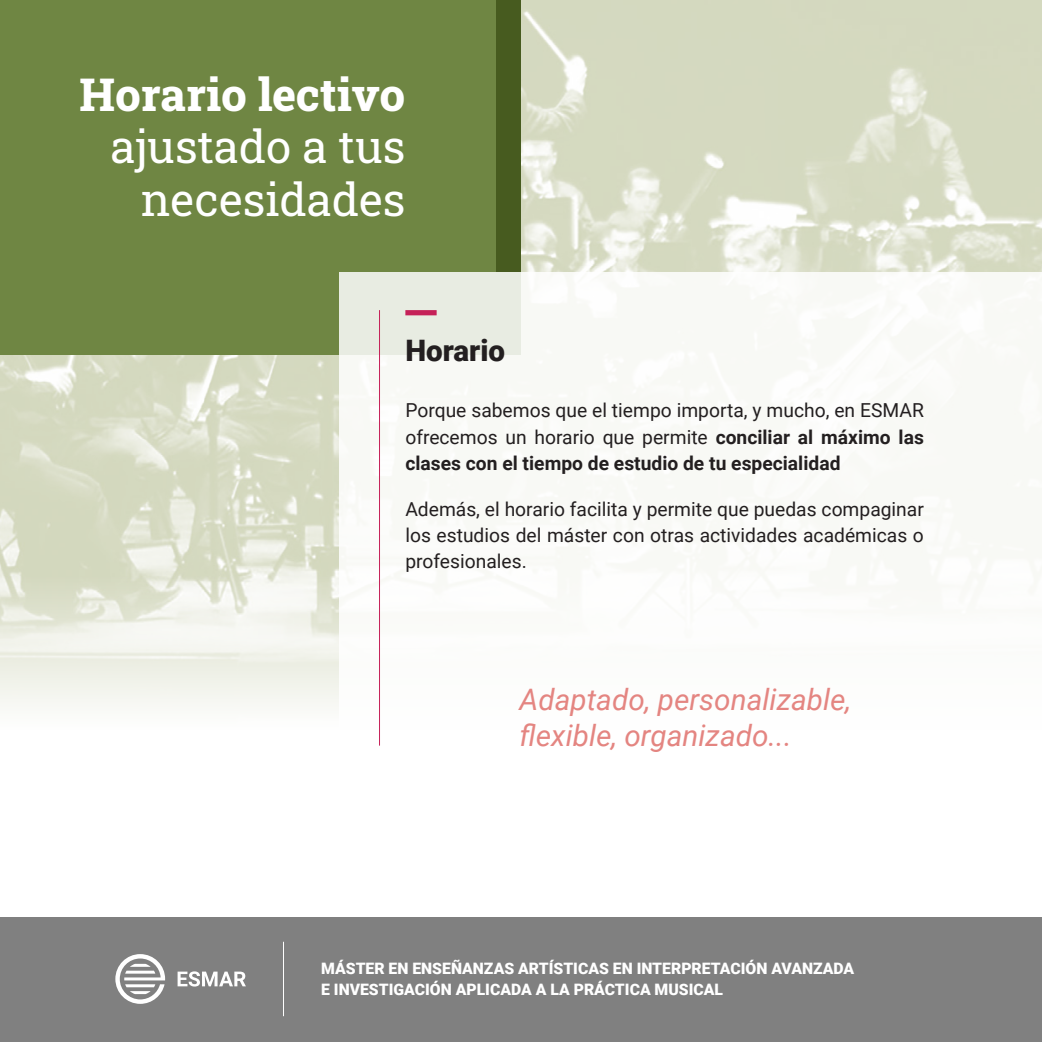
<style>
.page{position:relative;width:1042px;height:1042px;background:#fff}
.page>*{position:absolute;margin:0;border:0;box-sizing:border-box;transform-origin:0 0}
.t1{font:45.5px/52.5px "Roboto Slab";color:#fff;text-align:right}
.t2{font:800 45.5px "Roboto Slab";color:#fff}
.t3{font:italic 29.57px/35.5px "Roboto";color:#e48581}
.t4{font:900 29.57px "Roboto";color:#231f20}
.t5{font:19.25px/26.2px "Roboto";color:#231f20;text-align:justify}
.t6{font:900 15.75px/21px "Roboto";color:#fff}
.s1{font-weight:700}
</style>
<div class="page">
<img style="left:0;top:0;width:1042px;height:575px">
<div style="left:0;top:0;width:521px;height:354px;background:#6f8643"></div>
<div style="left:496px;top:0;width:25px;height:272px;background:#475b1f"></div>
<svg style="left:0;top:575px;width:339px;height:132px;fill:#f1f3eb"></svg>
<svg style="left:339px;top:272px;width:703px;height:474px"></svg>
<hr style="left:379px;top:310px;width:1px;height:435px;background:#c52158">
<div style="left:405px;top:310px;width:32px;height:5px;background:#c52158"></div>
<div style="left:0;top:917px;width:1042px;height:125px;background:#808080"></div>
<svg style="left:115px;top:954px;width:50px;height:50px"></svg>
<svg style="left:178px;top:971px;width:68px;height:15px"></svg>
<hr style="left:283px;top:942px;width:1px;height:74px;background:#fff">
<h1 class="t2" style="left:79px;top:63px;width:327px">Horario lectivo</h1>
<h1 class="t1" style="left:110px;top:119px;width:296px">ajustado a tus necesidades</h1>
<h2 class="t4" style="left:405px;top:330px;width:101px">Horario</h2>
<p class="t5" style="left:405px;top:397px;width:520px">Porque sabemos que el tiempo importa, y mucho, en ESMAR ofrecemos un horario que permite <span class="s1">conciliar al máximo las clases con el tiempo de estudio de tu especialidad</span></p>
<p class="t5" style="left:405px;top:495px;width:520px">Además, el horario facilita y permite que puedas compaginar los estudios del máster con otras actividades académicas o profesionales.</p>
<h2 class="t3" style="left:519px;top:681px;width:333px">Adaptado, personalizable, flexible, organizado...</h2>
<p class="t6" style="left:321px;top:957px;width:535px">MÁSTER EN ENSEÑANZAS ARTÍSTICAS EN INTERPRETACIÓN AVANZADA<br>E INVESTIGACIÓN APLICADA A LA PRÁCTICA MUSICAL</p>
</div>
